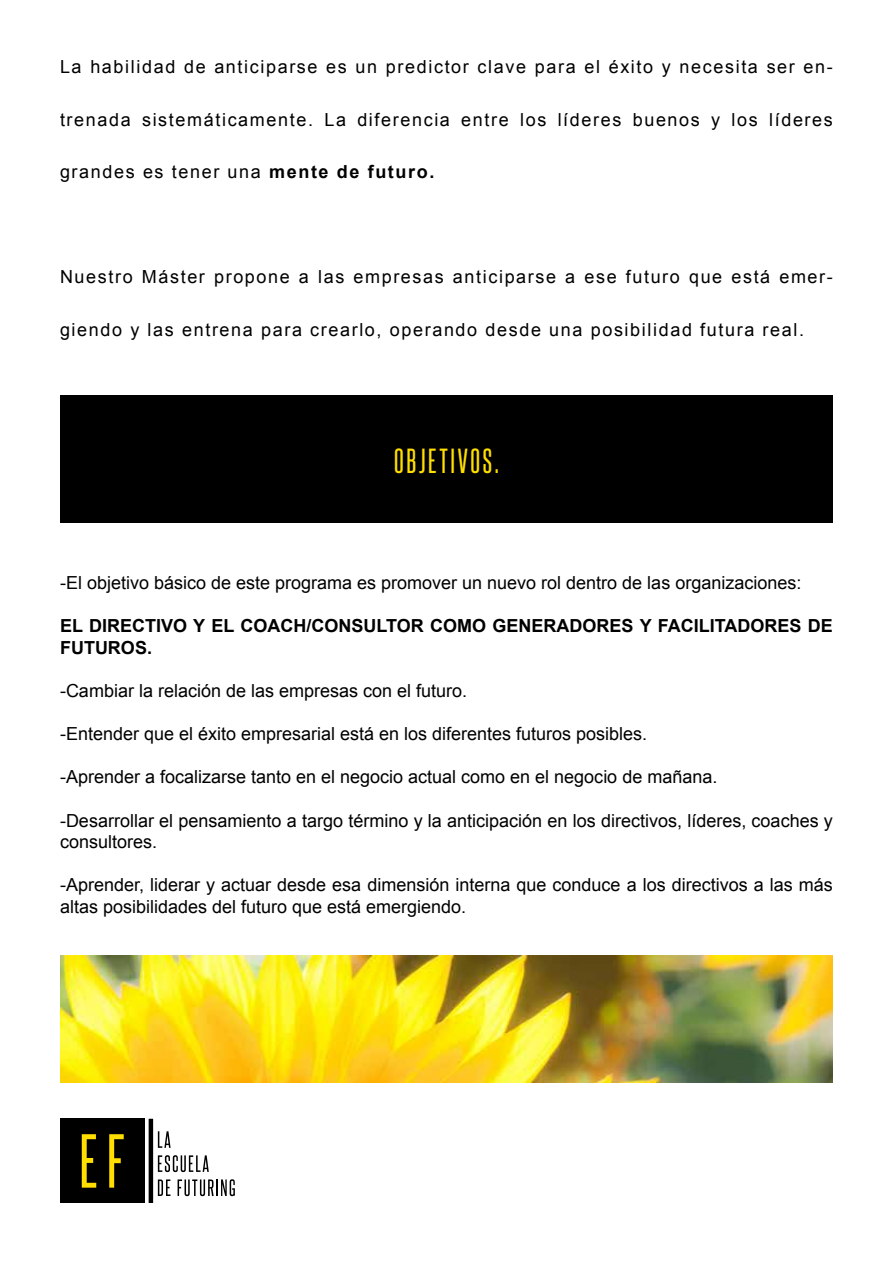
<style>
.page{position:relative;width:893px;height:1263px;background:#fff}
.page>*{position:absolute;margin:0;border:0;box-sizing:border-box;transform-origin:0 0}
.t1{font:30px "Steelfish Rg";letter-spacing:.09em;color:#ffde00}
.t2{font:18px/21.6px "Arial";color:#000}
.t3{font:18px "Arial";letter-spacing:.09em;color:#000}
.t4{font:700 18px/21.6px "Arial";color:#000}
.s1{font-weight:700}
</style>
<div class="page">
<svg style="left:158px;top:1131px;width:13px;height:17px"></svg>
<svg style="left:158px;top:1155px;width:51px;height:17px"></svg>
<svg style="left:158px;top:1179px;width:12px;height:17px"></svg>
<svg style="left:178px;top:1179px;width:57px;height:17px"></svg>
<hr style="left:149px;top:1119px;width:4px;height:84px;background:#000">
<div style="left:60px;top:1119px;width:84px;height:84px;background:#000"></div>
<svg style="left:82px;top:1134px;width:14px;height:54px"></svg>
<svg style="left:109px;top:1134px;width:15px;height:54px"></svg>
<div style="left:60px;top:395px;width:773px;height:128px;background:#000"></div>
<img style="left:60px;top:955px;width:773px;height:128px">
<p class="t3" style="left:60px;top:55px;width:774px">La habilidad de anticiparse es un predictor clave para el éxito y necesita ser en-</p>
<p class="t3" style="left:60px;top:108px;width:774px">trenada sistemáticamente. La diferencia entre los líderes buenos y los líderes</p>
<p class="t3" style="left:60px;top:160px;width:376px">grandes es tener una <span class="s1">mente de futuro.</span></p>
<p class="t3" style="left:60px;top:265px;width:774px">Nuestro Máster propone a las empresas anticiparse a ese futuro que está emer-</p>
<p class="t3" style="left:60px;top:318px;width:746px">giendo y las entrena para crearlo, operando desde una posibilidad futura real.</p>
<h1 class="t1" style="left:394px;top:443px;width:106px">OBJETIVOS.</h1>
<p class="t2" style="left:60px;top:572px;width:743px">-El objetivo básico de este programa es promover un nuevo rol dentro de las organizaciones:</p>
<p class="t4" style="left:60px;top:616px;width:774px">EL DIRECTIVO Y EL COACH/CONSULTOR COMO GENERADORES Y FACILITADORES DE<br>FUTUROS.</p>
<p class="t2" style="left:60px;top:680px;width:409px">-Cambiar la relación de las empresas con el futuro.</p>
<p class="t2" style="left:60px;top:723px;width:589px">-Entender que el éxito empresarial está en los diferentes futuros posibles.</p>
<p class="t2" style="left:60px;top:766px;width:659px">-Aprender a focalizarse tanto en el negocio actual como en el negocio de mañana.</p>
<p class="t2" style="left:60px;top:809px;width:774px">-Desarrollar el pensamiento a targo término y la anticipación en los directivos, líderes, coaches y consultores.</p>
<p class="t2" style="left:60px;top:874px;width:774px">-Aprender, liderar y actuar desde esa dimensión interna que conduce a los directivos a las más altas posibilidades del futuro que está emergiendo.</p>
</div>
